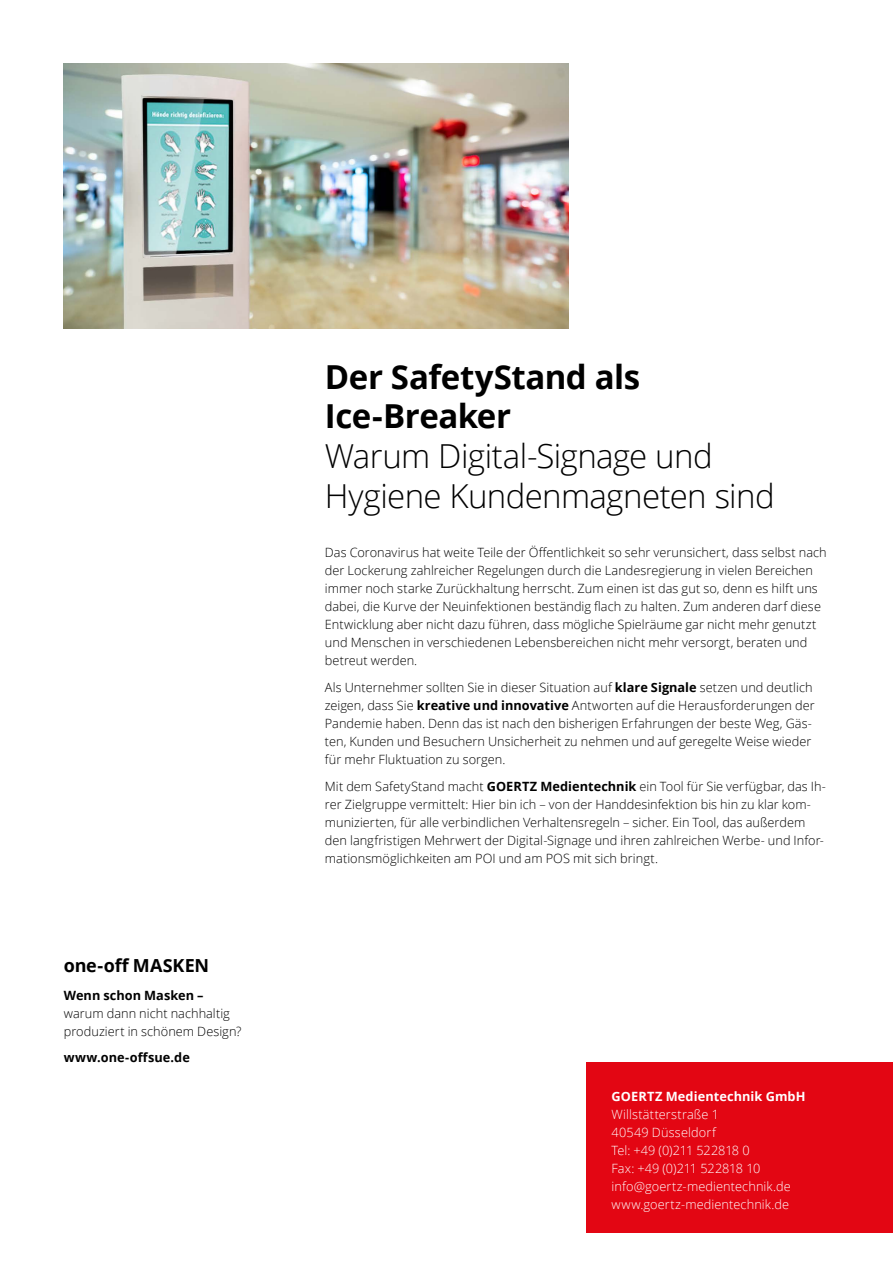
<style>
.page{position:relative;width:893px;height:1263px;background:#fff}
.page>*{position:absolute;margin:0;border:0;box-sizing:border-box;transform-origin:0 0}
.t1{font:300 33px/39.6px "Open Sans";letter-spacing:-.02em;color:#000}
.t2{font:700 33px/39.6px "Open Sans";letter-spacing:-.015em;color:#000}
.t3{font:700 18px "Open Sans";letter-spacing:-.005em;color:#000}
.t4{font:300 12.75px/18px "Open Sans";color:#000}
.t5{font:300 12.75px/18px "Open Sans";letter-spacing:.005em;color:#fff}
.t6{font:700 12.75px "Open Sans";letter-spacing:.005em;color:#000}
.t7{font:700 12.75px "Open Sans";letter-spacing:.01em;color:#fff}
.s1{font-weight:700}
</style>
<div class="page">
<div style="left:586px;top:1062px;width:307px;height:171px;background:#e30613"></div>
<img style="left:64px;top:64px;width:504px;height:264px">
<h2 class="t3" style="left:64px;top:953px;width:147px">one-off MASKEN</h2>
<p class="t6" style="left:64px;top:986px;width:141px">Wenn schon Masken –</p>
<p class="t4" style="left:64px;top:1004px;width:179px">warum dann nicht nachhaltig produziert in schönem Design?</p>
<p class="t6" style="left:64px;top:1048px;width:128px">www.one-offsue.de</p>
<h1 class="t2" style="left:325px;top:356px;width:317px">Der SafetyStand als<br>Ice-Breaker</h1>
<h1 class="t1" style="left:325px;top:435px;width:451px">Warum Digital-Signage und<br>Hygiene Kundenmagneten sind</h1>
<p class="t4" style="left:325px;top:543px;width:503px">Das Coronavirus hat weite Teile der Öffentlichkeit so sehr verunsichert, dass selbst nach der Lockerung zahlreicher Regelungen durch die Landesregierung in vielen Bereichen immer noch starke Zurückhaltung herrscht. Zum einen ist das gut so, denn es hilft uns dabei, die Kurve der Neuinfektionen beständig flach zu halten. Zum anderen darf diese Entwicklung aber nicht dazu führen, dass mögliche Spielräume gar nicht mehr genutzt und Menschen in verschiedenen Lebensbereichen nicht mehr versorgt, beraten und betreut werden.</p>
<p class="t4" style="left:325px;top:678px;width:491px">Als Unternehmer sollten Sie in dieser Situation auf <span class="s1">klare Signale</span> setzen und deutlich zeigen, dass Sie <span class="s1">kreative und innovative</span> Antworten auf die Herausforderungen der Pandemie haben. Denn das ist nach den bisherigen Erfahrungen der beste Weg, Gäs&shy;ten, Kunden und Besuchern Unsicherheit zu nehmen und auf geregelte Weise wieder für mehr Fluktuation zu sorgen.</p>
<p class="t4" style="left:325px;top:776px;width:502px">Mit dem SafetyStand macht <span class="s1">GOERTZ Medientechnik</span> ein Tool für Sie verfügbar, das Ih&shy;rer Zielgruppe vermittelt: Hier bin ich – von der Handdesinfektion bis hin zu klar kom&shy;munizierten, für alle verbindlichen Verhaltensregeln – sicher. Ein Tool, das außerdem den langfristigen Mehrwert der Digital-Signage und ihren zahlreichen Werbe- und Infor&shy;mationsmöglichkeiten am POI und am POS mit sich bringt.</p>
<p class="t7" style="left:612px;top:1087px;width:195px">GOERTZ Medientechnik GmbH</p>
<p class="t5" style="left:612px;top:1104px;width:181px">Willstätterstraße 1<br>40549 Düsseldorf<br>Tel: +49 (0)211 522818 0<br>Fax: +49 (0)211 522818 10 info@goertz-medientechnik.de www.goertz-medientechnik.de</p>
</div>
